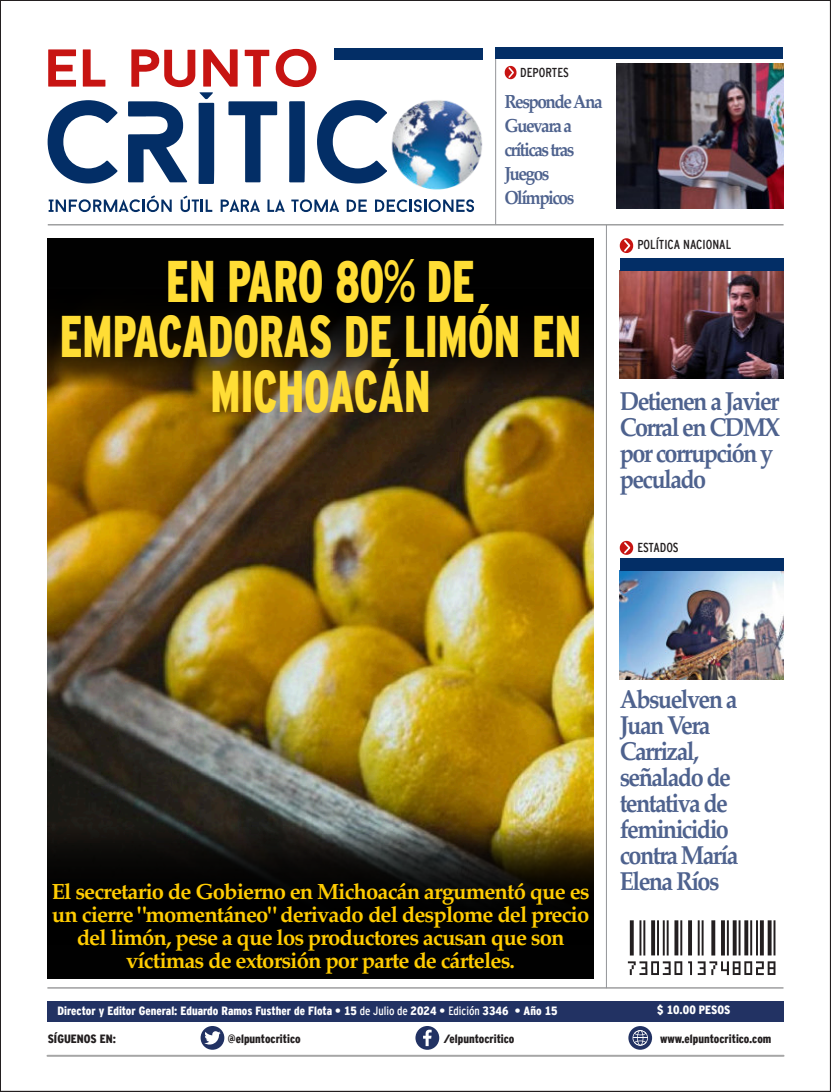
<style>
.page{position:relative;width:831px;height:1092px;background:#fff}
.page>*{position:absolute;margin:0;border:0;box-sizing:border-box;transform-origin:0 0}
.t1{font:900 58.5px "Interstate Cond Mono";color:#ffdd35;scale:.78 1}
.t2{font:700 26px "Palatino";letter-spacing:-.065em;color:#4e628e;scale:.9 1}
.t3{font:700 22px "Palatino";letter-spacing:-.04em;color:#ffcc02}
.t4{font:700 19px "Palatino";letter-spacing:-.085em;color:#4e628e;scale:.9 1}
.t5{font:13px "Interstate Cond Mono";color:#231f20}
.t6{font:900 12px "Interstate Cond Mono";color:#fff}
.t7{font:900 12px "Interstate Cond Mono";color:#231f20}
.s1{font-family:"Lucida Grande";font-weight:400}
.s2{font-weight:400}
</style>
<div class="page">
<img style="left:0;top:0;width:831px;height:1092px">
<p class="t5" style="left:520px;top:67px;width:50px">DEPORTES</p>
<p class="t4" style="left:504px;top:92px;width:111px">Responde Ana</p>
<p class="t4" style="left:504px;top:116px;width:76px">Guevara a</p>
<p class="t4" style="left:504px;top:140px;width:79px">críticas tras</p>
<p class="t4" style="left:504px;top:164px;width:51px">Juegos</p>
<p class="t4" style="left:504px;top:188px;width:79px">Olímpicos</p>
<p class="t1" style="left:166px;top:259px;width:397px">EN PARO 80<span class="s1">%</span> DE</p>
<p class="t1" style="left:60px;top:314px;width:670px">EMPACADORAS DE LIMÓN EN</p>
<p class="t1" style="left:210px;top:369px;width:284px">MICHOACÁN</p>
<p class="t5" style="left:637px;top:240px;width:95px">POLÍTICA NACIONAL</p>
<p class="t2" style="left:619px;top:388px;width:179px">Detienen a Javier</p>
<p class="t2" style="left:619px;top:414px;width:180px">Corral en CDMX</p>
<p class="t2" style="left:619px;top:440px;width:172px">por corrupción y</p>
<p class="t2" style="left:619px;top:466px;width:98px">peculado</p>
<p class="t5" style="left:637px;top:542px;width:43px">ESTADOS</p>
<p class="t3" style="left:52px;top:881px;width:539px">El secretario de Gobierno en Michoacán argumentó que es</p>
<p class="t3" style="left:52px;top:904px;width:539px">un cierre "momentáneo" derivado del desplome del precio</p>
<p class="t3" style="left:77px;top:927px;width:489px">del limón, pese a que los productores acusan que son</p>
<p class="t3" style="left:126px;top:950px;width:390px">víctimas de extorsión por parte de cárteles.</p>
<p class="t2" style="left:619px;top:687px;width:132px">Absuelven a</p>
<p class="t2" style="left:619px;top:713px;width:102px">Juan Vera</p>
<p class="t2" style="left:619px;top:739px;width:89px">Carrizal,</p>
<p class="t2" style="left:619px;top:765px;width:125px">señalado de</p>
<p class="t2" style="left:619px;top:791px;width:122px">tentativa de</p>
<p class="t2" style="left:619px;top:817px;width:123px">feminicidio</p>
<p class="t2" style="left:619px;top:843px;width:133px">contra María</p>
<p class="t2" style="left:619px;top:869px;width:112px">Elena Ríos</p>
<p class="t6" style="left:58px;top:1006px;width:501px">Director y Editor General: Eduardo Ramos Fusther de Flota • 15 <span class="s2">de Julio de</span> 2024 • <span class="s2">Edición</span> 3346 • Año 15</p>
<p class="t6" style="left:657px;top:1005px;width:75px">$ 10.00 PESOS</p>
<p class="t7" style="left:48px;top:1034px;width:70px">SÍGUENOS EN:</p>
<p class="t7" style="left:228px;top:1034px;width:74px">@elpuntocritico</p>
<p class="t7" style="left:444px;top:1034px;width:72px">/elpuntocritico</p>
<p class="t7" style="left:660px;top:1034px;width:113px">www.elpuntocritico.com</p>
</div>
